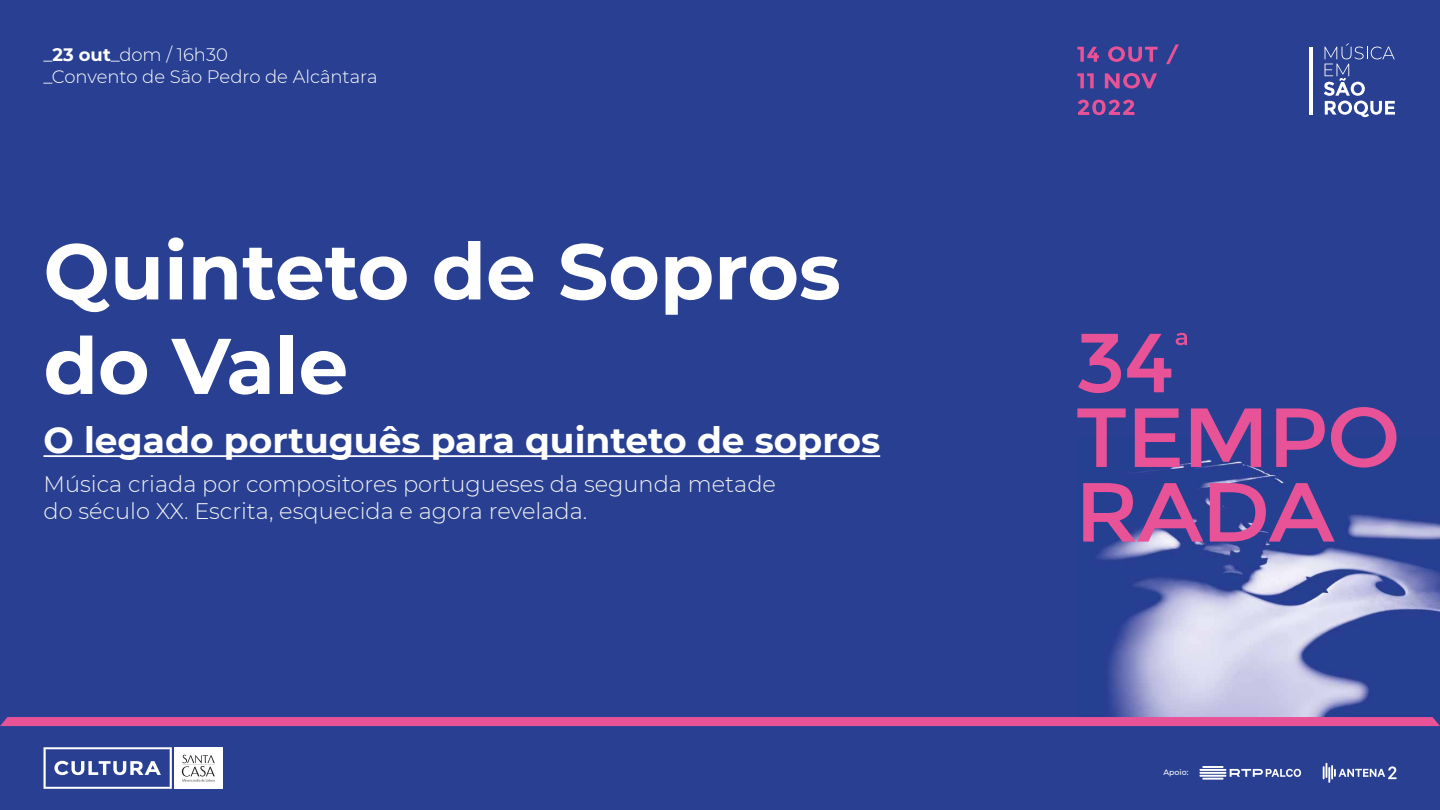
<style>
.page{position:relative;width:1440px;height:810px;background:#283f92}
.page>*{position:absolute;margin:0;border:0;box-sizing:border-box;transform-origin:0 0}
.t1{font:700 78.75px/94.5px "Montserrat";color:#fff}
.t2{font:700 36px "Montserrat";color:#fff}
.t3{font:300 22.5px/27px "Montserrat";color:#f3f3f2}
.t4{font:300 18px/21.6px "Montserrat";color:#fff}
.t5{font:500 7.88px "Montserrat";color:#fff}
.s1{font-weight:700}
</style>
<div class="page">
<img style="left:1098px;top:437px;width:342px;height:280px">
<svg style="left:1078px;top:334px;width:43px;height:59px"></svg>
<svg style="left:1127px;top:333px;width:60px;height:59px"></svg>
<svg style="left:1077px;top:408px;width:49px;height:59px"></svg>
<svg style="left:1135px;top:408px;width:45px;height:59px"></svg>
<svg style="left:1191px;top:408px;width:70px;height:59px"></svg>
<svg style="left:1276px;top:408px;width:49px;height:59px"></svg>
<svg style="left:1331px;top:407px;width:66px;height:61px"></svg>
<svg style="left:1083px;top:483px;width:120px;height:59px"></svg>
<svg style="left:1210px;top:483px;width:125px;height:59px"></svg>
<svg style="left:1324px;top:43px;width:71px;height:74px"></svg>
<hr style="left:1309px;top:47px;width:4px;height:68px;background:#fff">
<svg style="left:1077px;top:47px;width:22px;height:15px"></svg>
<svg style="left:1108px;top:46px;width:50px;height:16px"></svg>
<svg style="left:1166px;top:44px;width:13px;height:20px"></svg>
<svg style="left:1077px;top:73px;width:17px;height:15px"></svg>
<svg style="left:1105px;top:73px;width:52px;height:16px"></svg>
<svg style="left:1078px;top:100px;width:56px;height:15px"></svg>
<svg style="left:0;top:717px;width:1440px;height:9px;background:#e65195"></svg>
<div style="left:174px;top:747px;width:49px;height:42px;background:#fff"></div>
<svg style="left:182px;top:755px;width:33px;height:27px"></svg>
<svg style="left:44px;top:747px;width:128px;height:42px"></svg>
<svg style="left:1323px;top:763px;width:73px;height:20px"></svg>
<hr style="left:1202px;top:766px;width:22px;height:2px;background:#fff">
<svg style="left:1199px;top:769px;width:102px;height:11px"></svg>
<hr style="left:44px;top:455px;width:836px;height:2px;background:#fff">
<p class="t4" style="left:44px;top:43px;width:336px">_<span class="s1">23 out</span>_dom / 16h30<br>_Convento de São Pedro de Alcântara</p>
<h1 class="t1" style="left:44px;top:220px;width:799px">Quinteto de Sopros do Vale</h1>
<h2 class="t2" style="left:44px;top:415px;width:838px">O legado português para quinteto de sopros</h2>
<p class="t3" style="left:44px;top:470px;width:734px">Música criada por compositores portugueses da segunda metade do século XX. Escrita, esquecida e agora revelada.</p>
<p class="t5" style="left:1163px;top:767px;width:27px">Apoio:</p>
</div>
